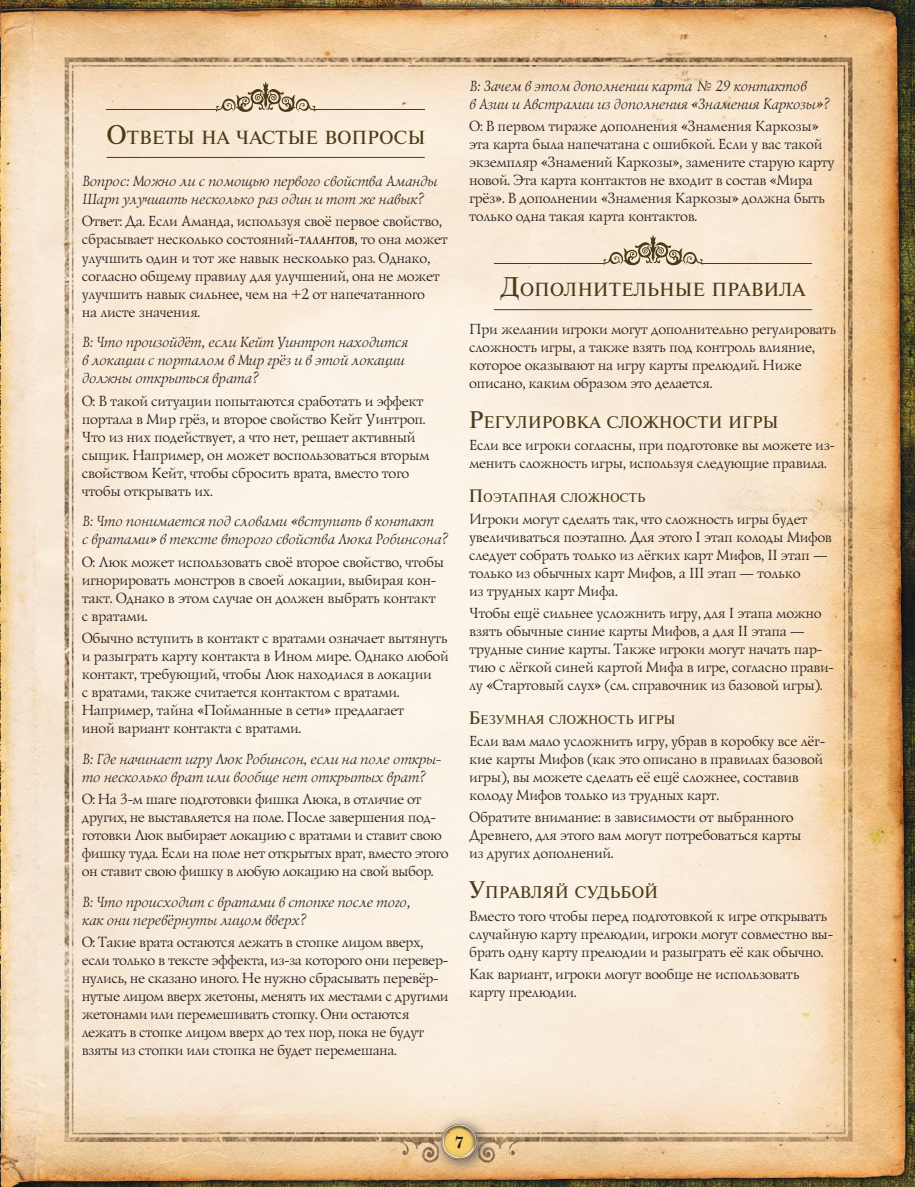
<style>
.page{position:relative;width:915px;height:1187px;background:#fff}
.page>*{position:absolute;margin:0;border:0;box-sizing:border-box;transform-origin:0 0}
.t1{font:18.9px "Newton C";color:#4a3a17}
.t2{font:16.8px "Newton C";color:#4a3a17}
.t3{font:700 16.5px "Baskerville Cyrillic";color:#241f1f}
.t4{font:300 15px/18px "Lazurski C";color:#241f1f}
.t5{font:italic 15px/18px "Lazurski C";letter-spacing:-.01em;color:#241f1f}
.t6{font:12.6px "Newton C";color:#4a3a17}
.s1{font-size:27px}
.s2{font-weight:700;font-style:italic;font-size:10.5px}
.s3{font-size:24px}
.s4{font-size:18px}
</style>
<div class="page">
<img style="left:0;top:0;width:914px;height:1186px">
<div style="left:430px;top:1113px;width:62px;height:62px;background:#241f1f;opacity:.75"></div>
<img style="left:438px;top:1121px;width:42px;height:41px">
<hr style="left:494px;top:309px;width:317px;height:1px;background:#4a3a17">
<svg style="left:602px;top:235px;width:101px;height:30px;background:#cebfa7"></svg>
<hr style="left:494px;top:263px;width:110px;height:1px;background:#4a3a17">
<hr style="left:701px;top:263px;width:110px;height:1px;background:#4a3a17">
<hr style="left:107px;top:157px;width:317px;height:1px;background:#4a3a17">
<svg style="left:215px;top:82px;width:101px;height:30px;background:#cebba0"></svg>
<hr style="left:107px;top:109px;width:110px;height:1px;background:#4a3a17">
<hr style="left:314px;top:109px;width:110px;height:1px;background:#4a3a17">
<p class="t1" style="left:106px;top:127px;width:320px"><span class="s1">О</span>тветы на частые вопросы</p>
<p class="t5" style="left:81px;top:172px;width:357px">Вопрос: Можно ли с помощью первого свойства Аманды<br>Шарп улучшить несколько раз один и тот же навык?</p>
<p class="t4" style="left:81px;top:212px;width:367px">Ответ: Да. Если Аманда, используя своё первое свойство, сбрасывает несколько состояний-<span class="s2">талантов</span>, то она может улучшить один и тот же навык несколько раз. Однако, согласно общему правилу для улучшений, она не может улучшить навык сильнее, чем на +2 от напечатанного<br>на листе значения.</p>
<p class="t5" style="left:81px;top:333px;width:327px">В: Что произойдёт, если Кейт Уинтроп находится в локации с порталом в Мир грёз и в этой локации должны открыться врата?</p>
<p class="t4" style="left:81px;top:391px;width:349px">О: В такой ситуации попытаются сработать и эффект портала в Мир грёз, и второе свойство Кейт Уинтроп.<br>Что из них подействует, а что нет, решает активный сыщик. Например, он может воспользоваться вторым свойством Кейт, чтобы сбросить врата, вместо того чтобы открывать их.</p>
<p class="t5" style="left:81px;top:512px;width:369px">В: Что понимается под словами «вступить в контакт<br>с вратами» в тексте второго свойства Люка Робинсона?</p>
<p class="t4" style="left:81px;top:552px;width:363px">О: Люк может использовать своё второе свойство, чтобы игнорировать монстров в своей локации, выбирая кон&shy;такт. Однако в этом случае он должен выбрать контакт с вратами.</p>
<p class="t4" style="left:81px;top:628px;width:368px">Обычно вступить в контакт с вратами означает вытянуть и разыграть карту контакта в Ином мире. Однако любой контакт, требующий, чтобы Люк находился в локации<br>с вратами, также считается контактом с вратами.<br>Например, тайна «Пойманные в сети» предлагает<br>иной вариант контакта с вратами.</p>
<p class="t5" style="left:81px;top:750px;width:361px">В: Где начинает игру Люк Робинсон, если на поле откры&shy;то несколько врат или вообще нет открытых врат?</p>
<p class="t4" style="left:81px;top:789px;width:368px">О: На 3-м шаге подготовки фишка Люка, в отличие от других, не выставляется на поле. После завершения под&shy;готовки Люк выбирает локацию с вратами и ставит свою фишку туда. Если на поле нет открытых врат, вместо этого он ставит свою фишку в любую локацию на свой выбор.</p>
<p class="t5" style="left:81px;top:893px;width:330px">В: Что происходит с вратами в стопке после того, как они перевёрнуты лицом вверх?</p>
<p class="t4" style="left:81px;top:932px;width:368px">О: Такие врата остаются лежать в стопке лицом вверх, если только в тексте эффекта, из-за которого они перевер&shy;нулись, не сказано иного. Не нужно сбрасывать перевёр&shy;нутые лицом вверх жетоны, менять их местами с другими жетонами или перемешивать стопку. Они остаются лежать в стопке лицом вверх до тех пор, пока не будут взяты из стопки или стопка не будет перемешана.</p>
<p class="t5" style="left:468px;top:77px;width:363px">В: Зачем в этом дополнении карта № 29 контактов<br>в Азии и Австралии из дополнения «Знамения Каркозы»?</p>
<p class="t4" style="left:468px;top:117px;width:366px">О: В первом тираже дополнения «Знамения Каркозы» эта карта была напечатана с ошибкой. Если у вас такой экземпляр «Знамений Каркозы», замените старую карту новой. Эта карта контактов не входит в состав «Мира грёз». В дополнении «Знамения Каркозы» должна быть только одна такая карта контактов.</p>
<p class="t1" style="left:500px;top:279px;width:306px"><span class="s1">Д</span>ополнительные правила</p>
<p class="t4" style="left:468px;top:319px;width:368px">При желании игроки могут дополнительно регулировать сложность игры, а также взять под контроль влияние, которое оказывают на игру карты прелюдий. Ниже описано, каким образом это делается.</p>
<p class="t2" style="left:468px;top:413px;width:311px"><span class="s3">Р</span>егулировка сложности игры</p>
<p class="t4" style="left:468px;top:435px;width:367px">Если все игроки согласны, при подготовке вы можете из&shy;менить сложность игры, используя следующие правила.</p>
<p class="t6" style="left:468px;top:490px;width:178px"><span class="s4">П</span>оэтапная сложность</p>
<p class="t4" style="left:468px;top:509px;width:364px">Игроки могут сделать так, что сложность игры будет увеличиваться поэтапно. Для этого I этап колоды Мифов следует собрать только из лёгких карт Мифов, II этап — только из обычных карт Мифов, а III этап — только<br>из трудных карт Мифа.</p>
<p class="t4" style="left:468px;top:603px;width:366px">Чтобы ещё сильнее усложнить игру, для I этапа можно взять обычные синие карты Мифов, а для II этапа — трудные синие карты. Также игроки могут начать пар&shy;тию с лёгкой синей картой Мифа в игре, согласно прави&shy;лу «Стартовый слух» (см. справочник из базовой игры).</p>
<p class="t6" style="left:468px;top:712px;width:208px"><span class="s4">Б</span>езумная сложность игры</p>
<p class="t4" style="left:468px;top:731px;width:357px">Если вам мало усложнить игру, убрав в коробку все лёг&shy;кие карты Мифов (как это описано в правилах базовой игры), вы можете сделать её ещё сложнее, составив колоду Мифов только из трудных карт.</p>
<p class="t4" style="left:468px;top:807px;width:333px">Обратите внимание: в зависимости от выбранного<br>Древнего, для этого вам могут потребоваться карты из других дополнений.</p>
<p class="t2" style="left:468px;top:883px;width:191px"><span class="s3">У</span>правляй судьбой</p>
<p class="t4" style="left:468px;top:905px;width:365px">Вместо того чтобы перед подготовкой к игре открывать случайную карту прелюдии, игроки могут совместно вы&shy;брать одну карту прелюдии и разыграть её как обычно.</p>
<p class="t4" style="left:468px;top:964px;width:331px">Как вариант, игроки могут вообще не использовать карту прелюдии.</p>
<p class="t3" style="left:454px;top:1132px;width:11px">7</p>
</div>
